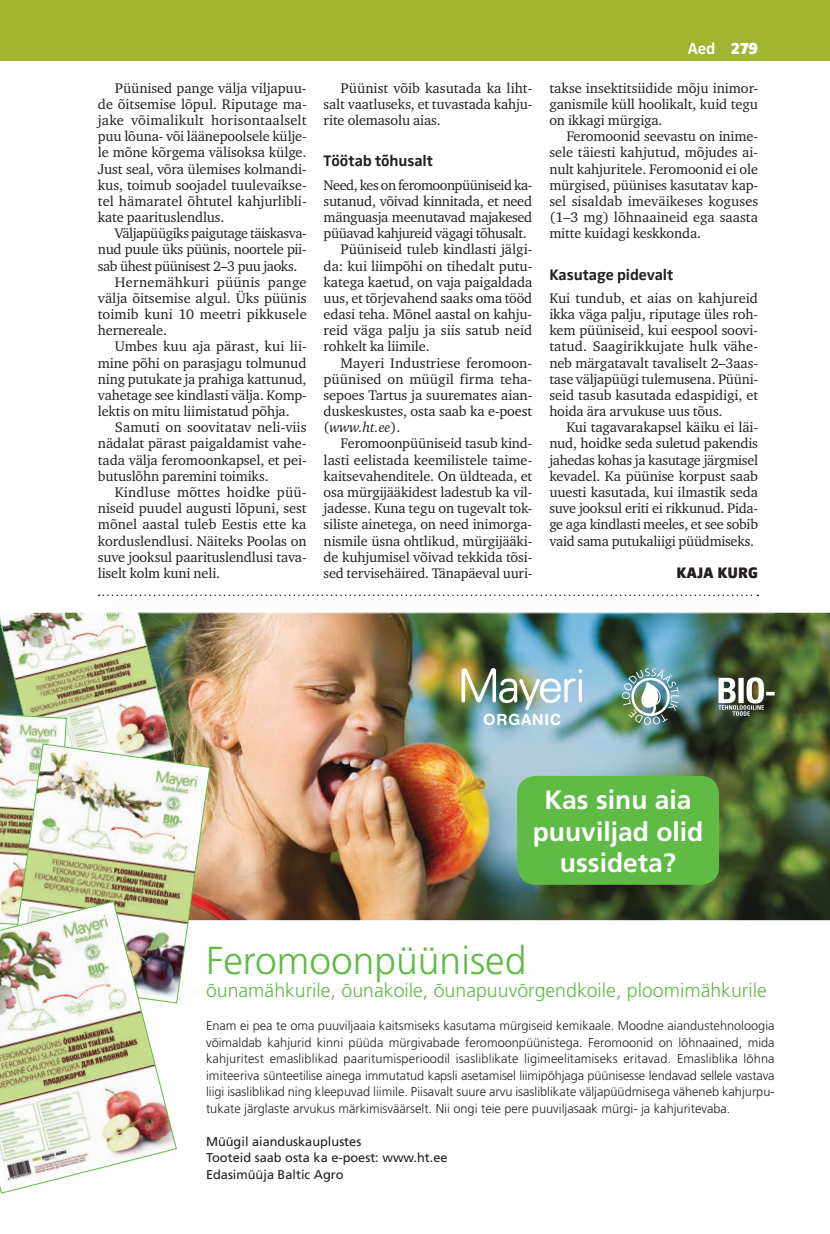
<style>
.page{position:relative;width:830px;height:1234px;background:#fff}
.page>*{position:absolute;margin:0;border:0;box-sizing:border-box;transform-origin:0 0}
.t1{font:300 39px "Frutiger";color:#60bb46}
.t2{font:700 26.4px/31.8px "Frutiger";color:#fff;text-align:center}
.t3{font:300 19.5px "Frutiger";color:#60bb46}
.t4{font:700 16.5px "Zwo Pro";color:#fff}
.t5{font:700 15.75px "Zwo Pro";letter-spacing:-.01em;color:#231f20}
.t6{font:900 15.75px "Zwo Pro";color:#231f20}
.t7{font:14.25px/16.2px "Charter ITC";letter-spacing:-.01em;color:#231f20;text-align:justify}
.t8{font:14.25px "Charter ITC";letter-spacing:-.03em;color:#231f20}
.t9{font:14.25px "Charter ITC";letter-spacing:.015em;color:#231f20}
.t10{font:14.25px "Charter ITC";letter-spacing:.01em;color:#231f20}
.t11{font:italic 14.25px "Charter ITC";letter-spacing:-.01em;color:#231f20}
.t12{font:300 12.75px/16.5px "Frutiger";color:#231f20;text-align:justify}
.t13{font:12.75px/16.5px "Frutiger";color:#231f20}
.s1{font-style:normal}
.s2{font-weight:900}
</style>
<div class="page">
<div style="left:0;top:0;width:829px;height:60px;background:#a1b430"></div>
<img style="left:173px;top:612px;width:656px;height:307px">
<img style="left:621px;top:668px;width:57px;height:57px">
<svg style="left:718px;top:677px;width:56px;height:38px"></svg>
<img style="left:461px;top:668px;width:121px;height:57px">
<img style="left:173px;top:743px;width:37px;height:260px">
<img style="left:0;top:900px;width:177px;height:293px">
<div style="left:517px;top:775px;width:201px;height:109px;background:#60bb46;border-radius:19px"></div>
<img style="left:98px;top:594px;width:676px;height:19px">
<img style="left:0;top:612px;width:173px;height:315px">
<svg style="left:99px;top:594px;width:659px;height:2px"></svg>
<p class="t7" style="left:115px;top:80px;width:193px">Püünised pange välja viljapuu-</p>
<p class="t7" style="left:98px;top:96px;width:210px">de õitsemise lõpul. Riputage ma-</p>
<p class="t9" style="left:98px;top:111px;width:210px">jake võimalikult horisontaalselt</p>
<p class="t7" style="left:98px;top:128px;width:210px">puu lõuna- või läänepoolsele külje-</p>
<p class="t7" style="left:98px;top:144px;width:210px">le mõne kõrgema välisoksa külge.</p>
<p class="t7" style="left:98px;top:161px;width:210px">Just seal, võra ülemises kolmandi-</p>
<p class="t7" style="left:98px;top:177px;width:210px">kus, toimub soojadel tuulevaikse-</p>
<p class="t7" style="left:98px;top:193px;width:210px">tel hämaratel õhtutel kahjurlibli-</p>
<p class="t7" style="left:98px;top:209px;width:128px">kate paarituslendlus.</p>
<p class="t8" style="left:115px;top:224px;width:193px">Väljapüügiks paigutage täiskasva-</p>
<p class="t7" style="left:98px;top:241px;width:210px">nud puule üks püünis, noortele pii-</p>
<p class="t8" style="left:98px;top:257px;width:201px">sab ühest püünisest 2–3 puu jaoks.</p>
<p class="t9" style="left:115px;top:273px;width:193px">Hernemähkuri püünis pange</p>
<p class="t7" style="left:98px;top:290px;width:210px">välja õitsemise algul. Üks püünis</p>
<p class="t7" style="left:98px;top:306px;width:210px">toimib kuni 10 meetri pikkusele</p>
<p class="t7" style="left:98px;top:322px;width:71px">hernereale.</p>
<p class="t7" style="left:115px;top:338px;width:193px">Umbes kuu aja pärast, kui lii-</p>
<p class="t7" style="left:98px;top:354px;width:210px">mine põhi on parasjagu tolmunud</p>
<p class="t7" style="left:98px;top:371px;width:210px">ning putukate ja prahiga kattunud,</p>
<p class="t7" style="left:98px;top:387px;width:210px">vahetage see kindlasti välja. Komp-</p>
<p class="t7" style="left:98px;top:403px;width:193px">lektis on mitu liimistatud põhja.</p>
<p class="t7" style="left:115px;top:419px;width:193px">Samuti on soovitatav neli-viis</p>
<p class="t7" style="left:98px;top:435px;width:210px">nädalat pärast paigaldamist vahe-</p>
<p class="t7" style="left:98px;top:451px;width:210px">tada välja feromoonkapsel, et pei-</p>
<p class="t7" style="left:98px;top:467px;width:172px">butuslõhn paremini toimiks.</p>
<p class="t10" style="left:115px;top:483px;width:193px">Kindluse mõttes hoidke püü-</p>
<p class="t7" style="left:98px;top:500px;width:210px">niseid puudel augusti lõpuni, sest</p>
<p class="t7" style="left:98px;top:516px;width:210px">mõnel aastal tuleb Eestis ette ka</p>
<p class="t7" style="left:98px;top:532px;width:210px">korduslendlusi. Näiteks Poolas on</p>
<p class="t7" style="left:98px;top:548px;width:210px">suve jooksul paarituslendlusi tava-</p>
<p class="t7" style="left:98px;top:564px;width:124px">liselt kolm kuni neli.</p>
<p class="t7" style="left:323px;top:80px;width:210px;text-indent:17px">Püünist võib kasutada ka liht&shy;salt vaatluseks, et tuvastada kahju&shy;rite olemasolu aias.</p>
<p class="t5" style="left:323px;top:152px;width:111px">Töötab tõhusalt</p>
<p class="t8" style="left:323px;top:176px;width:210px">Need, kes on feromoonpüüniseid ka-</p>
<p class="t7" style="left:323px;top:193px;width:210px">sutanud, võivad kinnitada, et need</p>
<p class="t7" style="left:323px;top:209px;width:210px">mänguasja meenutavad majakesed</p>
<p class="t8" style="left:323px;top:224px;width:204px">püüavad kahjureid vägagi tõhusalt.</p>
<p class="t7" style="left:340px;top:241px;width:193px">Püüniseid tuleb kindlasti jälgi-</p>
<p class="t7" style="left:323px;top:257px;width:210px">da: kui liimpõhi on tihedalt putu-</p>
<p class="t7" style="left:323px;top:274px;width:210px">katega kaetud, on vaja paigaldada</p>
<p class="t7" style="left:323px;top:290px;width:210px">uus, et tõrjevahend saaks oma tööd</p>
<p class="t7" style="left:323px;top:306px;width:210px">edasi teha. Mõnel aastal on kahju-</p>
<p class="t7" style="left:323px;top:322px;width:210px">reid väga palju ja siis satub neid</p>
<p class="t7" style="left:323px;top:338px;width:107px">rohkelt ka liimile.</p>
<p class="t7" style="left:340px;top:354px;width:193px">Mayeri Industriese feromoon-</p>
<p class="t7" style="left:323px;top:371px;width:210px">püünised on müügil firma teha-</p>
<p class="t7" style="left:323px;top:387px;width:210px">sepoes Tartus ja suuremates aian-</p>
<p class="t7" style="left:323px;top:403px;width:210px">duskeskustes, osta saab ka e-poest</p>
<p class="t11" style="left:323px;top:418px;width:78px"><span class="s1">(</span>www.ht.ee<span class="s1">).</span></p>
<p class="t7" style="left:340px;top:435px;width:193px">Feromoonpüüniseid tasub kind-</p>
<p class="t7" style="left:323px;top:451px;width:210px">lasti eelistada keemilistele taime-</p>
<p class="t7" style="left:323px;top:467px;width:210px">kaitsevahenditele. On üldteada, et</p>
<p class="t7" style="left:323px;top:484px;width:210px">osa mürgijääkidest ladestub ka vil-</p>
<p class="t7" style="left:323px;top:500px;width:210px">jadesse. Kuna tegu on tugevalt tok-</p>
<p class="t7" style="left:323px;top:516px;width:210px">siliste ainetega, on need inimorga-</p>
<p class="t7" style="left:323px;top:532px;width:210px">nismile üsna ohtlikud, mürgijääki-</p>
<p class="t7" style="left:323px;top:548px;width:210px">de kuhjumisel võivad tekkida tõsi-</p>
<p class="t7" style="left:323px;top:564px;width:210px">sed tervisehäired. Tänapäeval uuri-</p>
<p class="t4" style="left:687px;top:39px;width:72px">Aed <span class="s2">279</span></p>
<p class="t7" style="left:549px;top:80px;width:210px">takse insektitsiidide mõju inimor-</p>
<p class="t7" style="left:549px;top:96px;width:210px">ganismile küll hoolikalt, kuid tegu</p>
<p class="t7" style="left:549px;top:112px;width:115px">on ikkagi mürgiga.</p>
<p class="t7" style="left:566px;top:128px;width:193px">Feromoonid seevastu on inime-</p>
<p class="t7" style="left:549px;top:144px;width:210px">sele täiesti kahjutud, mõjudes ai-</p>
<p class="t7" style="left:549px;top:161px;width:210px">nult kahjuritele. Feromoonid ei ole</p>
<p class="t7" style="left:549px;top:177px;width:210px">mürgised, püünises kasutatav kap-</p>
<p class="t7" style="left:549px;top:193px;width:210px">sel sisaldab imeväikeses koguses</p>
<p class="t7" style="left:549px;top:209px;width:210px">(1–3 mg) lõhnaaineid ega saasta</p>
<p class="t7" style="left:549px;top:225px;width:153px">mitte kuidagi keskkonda.</p>
<p class="t5" style="left:549px;top:265px;width:125px">Kasutage pidevalt</p>
<p class="t7" style="left:549px;top:290px;width:210px">Kui tundub, et aias on kahjureid</p>
<p class="t7" style="left:549px;top:306px;width:210px">ikka väga palju, riputage üles roh-</p>
<p class="t7" style="left:549px;top:322px;width:210px">kem püüniseid, kui eespool soovi-</p>
<p class="t7" style="left:549px;top:338px;width:210px">tatud. Saagirikkujate hulk vähe-</p>
<p class="t7" style="left:549px;top:354px;width:210px">neb märgatavalt tavaliselt 2–3aas-</p>
<p class="t7" style="left:549px;top:371px;width:210px">tase väljapüügi tulemusena. Püüni-</p>
<p class="t7" style="left:549px;top:387px;width:210px">seid tasub kasutada edaspidigi, et</p>
<p class="t7" style="left:549px;top:403px;width:175px">hoida ära arvukuse uus tõus.</p>
<p class="t7" style="left:566px;top:419px;width:193px">Kui tagavarakapsel käiku ei läi-</p>
<p class="t7" style="left:549px;top:435px;width:210px">nud, hoidke seda suletud pakendis</p>
<p class="t7" style="left:549px;top:451px;width:210px">jahedas kohas ja kasutage järgmisel</p>
<p class="t7" style="left:549px;top:467px;width:210px">kevadel. Ka püünise korpust saab</p>
<p class="t7" style="left:549px;top:484px;width:210px">uuesti kasutada, kui ilmastik seda</p>
<p class="t7" style="left:549px;top:500px;width:210px">suve jooksul eriti ei rikkunud. Pida-</p>
<p class="t7" style="left:549px;top:516px;width:210px">ge aga kindlasti meeles, et see sobib</p>
<p class="t7" style="left:549px;top:532px;width:206px">vaid sama putukaliigi püüdmiseks.</p>
<p class="t6" style="left:676px;top:563px;width:83px">KAJA KURG</p>
<p class="t2" style="left:532px;top:783px;width:172px">Kas sinu aia puuviljad olid ussideta?</p>
<p class="t1" style="left:206px;top:937px;width:322px">Feromoonpüünised</p>
<p class="t3" style="left:206px;top:979px;width:562px">õunamähkurile, õunakoile, õunapuuvõrgendkoile, ploomimähkurile</p>
<p class="t12" style="left:206px;top:1017px;width:570px">Enam ei pea te oma puuviljaaia kaitsmiseks kasutama mürgiseid kemikaale. Moodne aiandustehnoloogia võimaldab kahjurid kinni püüda mürgivabade feromoonpüünistega. Feromoonid on lõhnaained, mida kahjuritest emasliblikad paaritumisperioodil isasliblikate ligimeelitamiseks eritavad. Emasliblika lõhna imiteeriva sünteetilise ainega immutatud kapsli asetamisel liimipõhjaga püünisesse lendavad sellele vastava liigi isasliblikad ning kleepuvad liimile. Piisavalt suure arvu isasliblikate väljapüüdmisega väheneb kahjurpu&shy;tukate järglaste arvukus märkimisväärselt. Nii ongi teie pere puuviljasaak mürgi- ja kahjuritevaba.</p>
<p class="t13" style="left:206px;top:1132px;width:243px">Müügil aianduskauplustes<br>Tooteid saab osta ka e-poest: www.ht.ee<br>Edasimüüja Baltic Agro</p>
</div>
